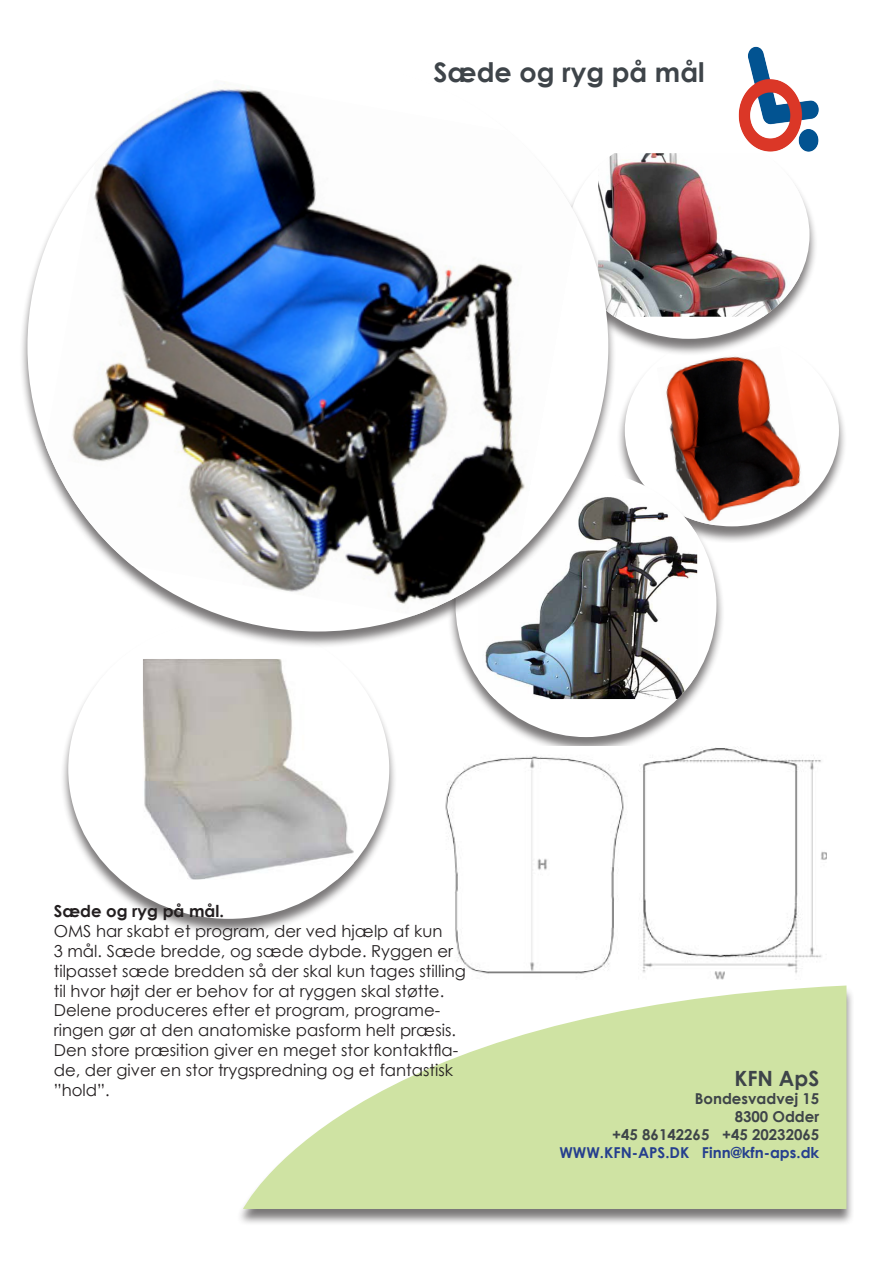
<style>
.page{position:relative;width:893px;height:1263px;background:#fff}
.page>*{position:absolute;margin:0;border:0;box-sizing:border-box;transform-origin:0 0}
.t1{font:700 27px "Century Gothic";color:#3e4449}
.t2{font:700 21px "Century Gothic";color:#3e4449}
.t3{font:16.5px/19.8px "Century Gothic";color:#231f20}
.t4{font:700 16.5px "Century Gothic";color:#231f20}
.t5{font:700 15px "Century Gothic";color:#3e4449}
.t6{font:700 15px "Century Gothic";color:#253f8e}
</style>
<div class="page">
<div style="left:616px;top:335px;width:231px;height:208px;background:#231f20;opacity:.6"></div>
<div style="left:625px;top:334px;width:214px;height:192px;background:#fff;border-radius:50%"></div>
<img style="left:657px;top:356px;width:150px;height:169px">
<img style="left:639px;top:747px;width:187px;height:233px">
<div style="left:560px;top:132px;width:257px;height:224px;background:#231f20;opacity:.6"></div>
<div style="left:568px;top:131px;width:241px;height:208px;background:#fff;border-radius:50%"></div>
<img style="left:616px;top:153px;width:183px;height:164px">
<div style="left:60px;top:620px;width:338px;height:316px;background:#231f20;opacity:.6"></div>
<div style="left:68px;top:619px;width:321px;height:300px;background:#fff;border-radius:50%"></div>
<img style="left:143px;top:659px;width:211px;height:220px">
<div style="left:235px;top:986px;width:619px;height:239px;background:#231f20;opacity:.6"></div>
<svg style="left:243px;top:985px;width:603px;height:224px;fill:#cfe3a3"></svg>
<div style="left:447px;top:472px;width:278px;height:282px;background:#231f20;opacity:.6"></div>
<div style="left:455px;top:472px;width:261px;height:265px;background:#fff;border-radius:50%"></div>
<img style="left:479px;top:494px;width:218px;height:205px">
<div style="left:19px;top:62px;width:597px;height:587px;background:#231f20;opacity:.6"></div>
<div style="left:27px;top:61px;width:581px;height:570px;background:#fff;border-radius:50%"></div>
<img style="left:45px;top:80px;width:533px;height:535px">
<img style="left:445px;top:746px;width:186px;height:228px">
<img style="left:718px;top:46px;width:101px;height:106px">
<p class="t1" style="left:434px;top:51px;width:273px">Sæde og ryg på mål</p>
<p class="t4" style="left:54px;top:899px;width:172px">Sæde og ryg på mål.</p>
<p class="t3" style="left:54px;top:921px;width:414px">OMS har skabt et program, der ved hjælp af kun<br>3 mål. Sæde bredde, og sæde dybde. Ryggen er tilpasset sæde bredden så der skal kun tages stilling til hvor højt der er behov for at ryggen skal støtte.<br>Delene produceres efter et program, programe&shy;ringen gør at den anatomiske pasform helt præsis.<br>Den store præsition giver en meget stor kontaktfla&shy;de, der giver en stor trygspredning og et fantastisk ”hold”.</p>
<p class="t2" style="left:734px;top:1062px;width:86px">KFN ApS</p>
<p class="t5" style="left:695px;top:1087px;width:126px">Bondesvadvej 15</p>
<p class="t5" style="left:735px;top:1105px;width:86px">8300 Odder</p>
<p class="t5" style="left:612px;top:1123px;width:208px">+45 86142265 +45 20232065</p>
<p class="t6" style="left:559px;top:1141px;width:261px">WWW.KFN-APS.DK Finn@kfn-aps.dk</p>
</div>
